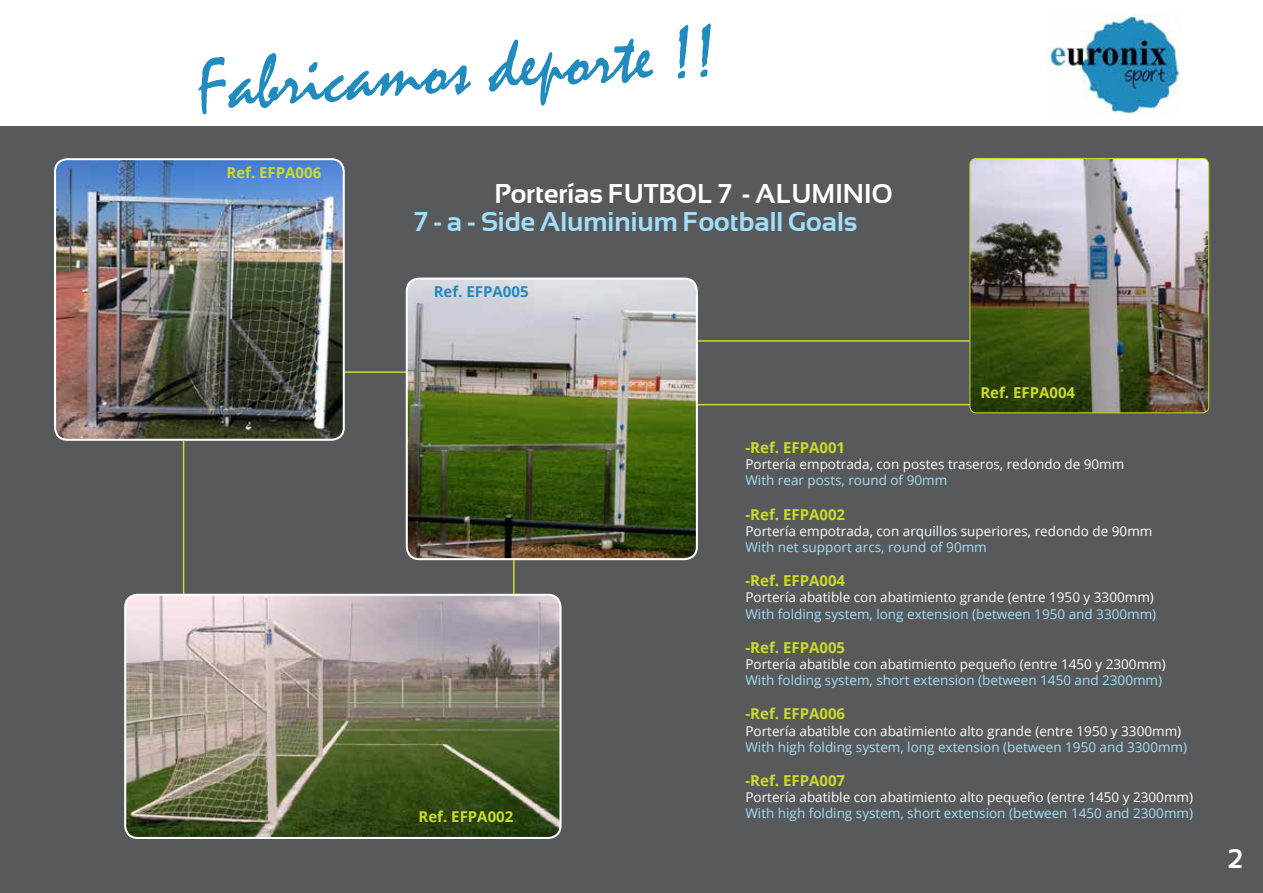
<style>
.page{position:relative;width:1263px;height:893px;background:#fff}
.page>*{position:absolute;margin:0;border:0;box-sizing:border-box;transform-origin:0 0}
.t1{font:74.85px "Mistral";color:#218abe}
.t2{font:700 27px "Sansation";color:#a2def9}
.t3{font:700 27px "Sansation";color:#fff}
.t4{font:700 15px "Open Sans";color:#cbdb2a}
.t5{font:700 15px "Open Sans";color:#218abe}
.t6{font:13.5px "Open Sans";color:#fff}
.t7{font:13.5px "Open Sans";color:#a2def9}
</style>
<div class="page">
<img style="left:1048px;top:13px;width:132px;height:101px">
<div style="left:0;top:127px;width:1263px;height:766px;background:#58595b"></div>
<div style="left:657px;top:340px;width:515px;height:65px;border:2px solid #cbdb2a;border-radius:18px"></div>
<img style="left:970px;top:158px;width:239px;height:255px">
<div style="left:970px;top:158px;width:239px;height:255px;border:1px solid #cbdb2a;border-radius:6px"></div>
<img style="left:57px;top:161px;width:285px;height:277px">
<div style="left:54px;top:158px;width:291px;height:283px;border:2px solid #fff;border-radius:12px"></div>
<img style="left:407px;top:279px;width:289px;height:280px">
<div style="left:406px;top:278px;width:292px;height:282px;border:2px solid #fff;border-radius:12px"></div>
<img style="left:126px;top:595px;width:434px;height:242px">
<div style="left:124px;top:594px;width:437px;height:245px;border:2px solid #fff;border-radius:12px"></div>
<h1 class="t1" style="left:194px;top:42px;width:521px;rotate:-4deg">Fabricamos deporte !!</h1>
<p class="t4" style="left:226px;top:162px;width:96px">Ref. EFPA006</p>
<h2 class="t3" style="left:494px;top:178px;width:400px">Porterías FUTBOL 7 - ALUMINIO</h2>
<h2 class="t2" style="left:414px;top:206px;width:445px">7 - a - Side Aluminium Football Goals</h2>
<p class="t5" style="left:434px;top:281px;width:96px">Ref. EFPA005</p>
<p class="t4" style="left:418px;top:806px;width:96px">Ref. EFPA002</p>
<p class="t4" style="left:980px;top:382px;width:96px">Ref. EFPA004</p>
<p class="t4" style="left:745px;top:437px;width:101px">-Ref. EFPA001</p>
<p class="t6" style="left:745px;top:455px;width:380px">Portería empotrada, con postes traseros, redondo de 90mm</p>
<p class="t7" style="left:745px;top:471px;width:203px">With rear posts, round of 90mm</p>
<p class="t4" style="left:745px;top:504px;width:101px">-Ref. EFPA002</p>
<p class="t6" style="left:745px;top:522px;width:408px">Portería empotrada, con arquillos superiores, redondo de 90mm</p>
<p class="t7" style="left:745px;top:538px;width:243px">With net support arcs, round of 90mm</p>
<p class="t4" style="left:745px;top:570px;width:101px">-Ref. EFPA004</p>
<p class="t6" style="left:745px;top:588px;width:410px">Portería abatible con abatimiento grande (entre 1950 y 3300mm)</p>
<p class="t7" style="left:745px;top:604px;width:412px">With folding system, long extension (between 1950 and 3300mm)</p>
<p class="t4" style="left:745px;top:637px;width:101px">-Ref. EFPA005</p>
<p class="t6" style="left:745px;top:655px;width:422px">Portería abatible con abatimiento pequeño (entre 1450 y 2300mm)</p>
<p class="t7" style="left:745px;top:671px;width:418px">With folding system, short extension (between 1450 and 2300mm)</p>
<p class="t4" style="left:745px;top:703px;width:101px">-Ref. EFPA006</p>
<p class="t6" style="left:745px;top:721px;width:437px">Portería abatible con abatimiento alto grande (entre 1950 y 3300mm)</p>
<p class="t7" style="left:745px;top:738px;width:443px">With high folding system, long extension (between 1950 and 3300mm)</p>
<p class="t4" style="left:745px;top:770px;width:101px">-Ref. EFPA007</p>
<p class="t6" style="left:745px;top:788px;width:449px">Portería abatible con abatimiento alto pequeño (entre 1450 y 2300mm)</p>
<p class="t7" style="left:745px;top:804px;width:449px">With high folding system, short extension (between 1450 and 2300mm)</p>
<h2 class="t3" style="left:1227px;top:843px;width:17px">2</h2>
</div>
